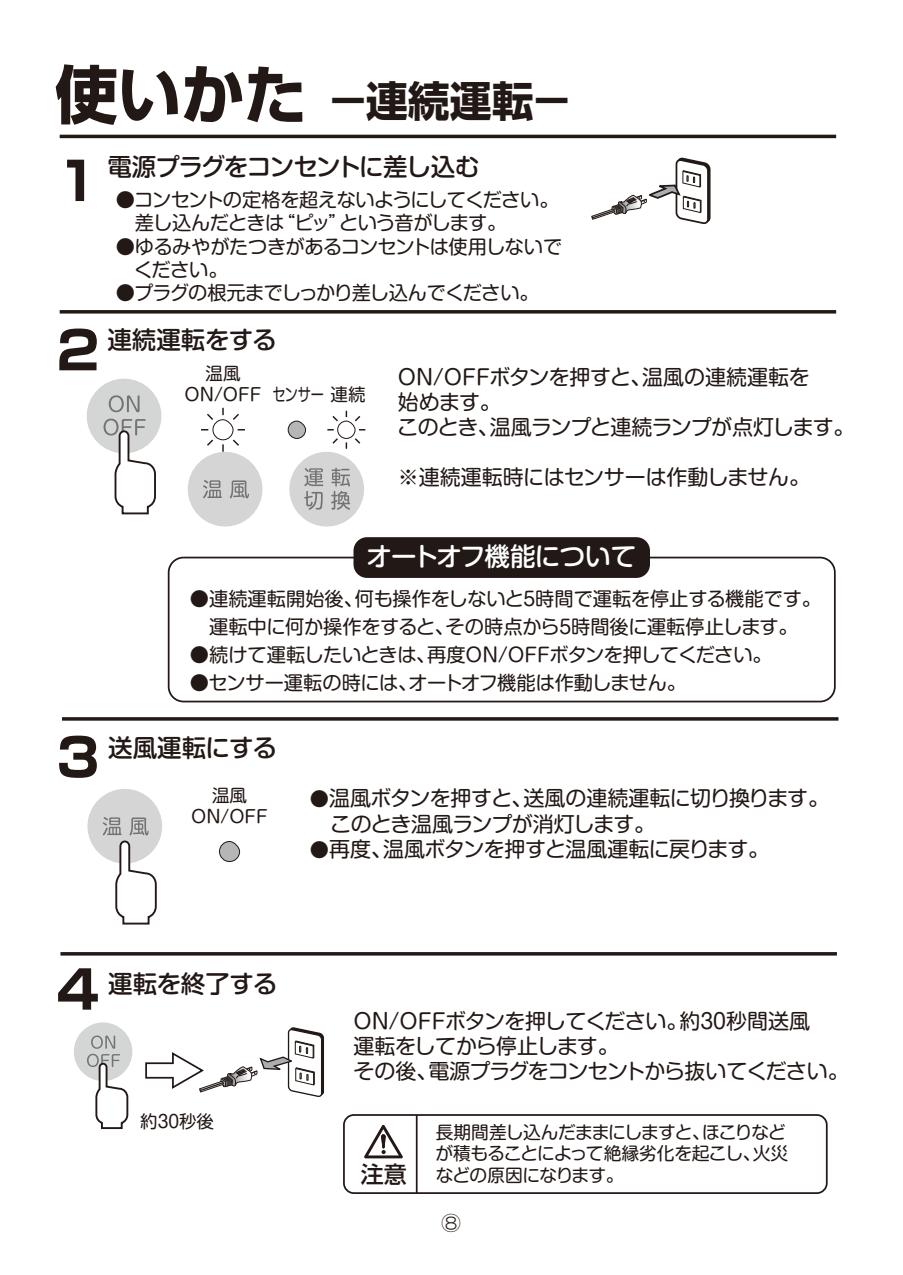
<style>
.page{position:relative;width:903px;height:1275px;background:#fff}
.page>*{position:absolute;margin:0;border:0;box-sizing:border-box;transform-origin:0 0}
.t1{font:700 63px "Shin Go Pro";color:#221815}
.t2{font:700 52.5px "Shin Go Pro";color:#221815}
.t3{font:700 42px "Shin Go Pro";color:#221815}
.t4{font:500 25.55px "Shin M Go Pro";letter-spacing:-.03em;color:#fff}
.t5{font:500 24.5px "Shin M Go Pro";letter-spacing:-.03em;color:#221815}
.t6{font:500 24.5px "Shin M Go Pro";letter-spacing:-.01em;color:#221815}
.t7{font:21px/25.2px "Shin M Go Pro";letter-spacing:-.03em;color:#221815}
.t8{font:21px "Shin M Go Pro";letter-spacing:-.01em;color:#221815}
.t9{font:19.25px/23.1px "Shin M Go Pro";letter-spacing:-.025em;color:#221815}
.t10{font:19.25px "Shin M Go Pro";letter-spacing:-.045em;color:#221815}
.t11{font:19.25px "HG Maru Gothic MPRO";color:#221815}
.t12{font:17.68px "Shin M Go Pro";letter-spacing:-.045em;color:#221815}
.t13{font:17.5px/21px "Shin M Go Pro";color:#221815;text-align:center}
.t14{font:17.5px "Shin M Go Pro";color:#221815;scale:.75 1}
.s1{font-family:"Shin Go Pro";font-weight:700;font-size:52.5px}
.s2{font-size:19.25px}
.s3{font-family:"Shin Go Pro";font-weight:500;font-size:23.1px}
</style>
<div class="page">
<div style="left:87px;top:789px;width:75px;height:75px;background:#d5d5d6;border-radius:50%"></div>
<div style="left:87px;top:379px;width:74px;height:74px;background:#d4d5d5;border-radius:50%"></div>
<svg style="left:109px;top:395px;width:31px;height:17px"></svg>
<hr style="left:60px;top:135px;width:776px;height:3px;background:#221815">
<svg style="left:60px;top:310px;width:776px;height:4px;background:#3d3431"></svg>
<svg style="left:591px;top:158px;width:120px;height:67px"></svg>
<svg style="left:62px;top:717px;width:776px;height:4px;background:#3d3431"></svg>
<svg style="left:104px;top:419px;width:53px;height:96px"></svg>
<svg style="left:103px;top:817px;width:55px;height:108px"></svg>
<div style="left:219px;top:841px;width:21px;height:20px;background:#b5b6b6;border-radius:50%"></div>
<div style="left:219px;top:841px;width:21px;height:21px;border:1px solid #221815;border-radius:50%"></div>
<div style="left:343px;top:1114px;width:485px;height:80px;border:2px solid #221815;border-radius:10px"></div>
<svg style="left:364px;top:1125px;width:39px;height:33px"></svg>
<hr style="left:416px;top:1115px;width:2px;height:78px;background:#221815">
<svg style="left:145px;top:1028px;width:179px;height:69px"></svg>
<svg style="left:60px;top:952px;width:777px;height:4px;background:#3d3431"></svg>
<div style="left:168px;top:557px;width:668px;height:145px;border:2px solid #221815;border-radius:15px"></div>
<div style="left:353px;top:537px;width:297px;height:41px;background:#221815;border-radius:14px"></div>
<div style="left:74px;top:1022px;width:58px;height:59px;background:#d4d5d5;border-radius:50%"></div>
<svg style="left:87px;top:1035px;width:42px;height:95px"></svg>
<div style="left:289px;top:452px;width:75px;height:74px;background:#d5d5d6;border-radius:50%"></div>
<svg style="left:304px;top:468px;width:19px;height:42px"></svg>
<svg style="left:331px;top:468px;width:19px;height:42px"></svg>
<hr style="left:346px;top:411px;width:1px;height:38px;background:#221815">
<hr style="left:327px;top:429px;width:38px;height:1px;background:#221815">
<svg style="left:331px;top:414px;width:31px;height:31px"></svg>
<svg style="left:334px;top:417px;width:25px;height:25px"></svg>
<div style="left:338px;top:421px;width:17px;height:17px;background:#fff;border-radius:50%"></div>
<div style="left:337px;top:421px;width:18px;height:18px;border:1px solid #221815;border-radius:50%"></div>
<div style="left:288px;top:421px;width:18px;height:17px;background:#b5b6b6;border-radius:50%"></div>
<div style="left:288px;top:421px;width:18px;height:18px;border:1px solid #221815;border-radius:50%"></div>
<div style="left:188px;top:452px;width:74px;height:74px;background:#d5d5d6;border-radius:50%"></div>
<svg style="left:203px;top:480px;width:19px;height:18px"></svg>
<svg style="left:230px;top:480px;width:19px;height:18px"></svg>
<hr style="left:222px;top:408px;width:2px;height:44px;background:#221815">
<hr style="left:201px;top:429px;width:44px;height:1px;background:#221815">
<svg style="left:205px;top:412px;width:36px;height:35px"></svg>
<svg style="left:208px;top:415px;width:30px;height:29px"></svg>
<div style="left:213px;top:420px;width:20px;height:20px;background:#fff;border-radius:50%"></div>
<div style="left:213px;top:420px;width:20px;height:20px;border:1px solid #221815;border-radius:50%"></div>
<h1 class="t1" style="left:55px;top:45px;width:253px">使いかた</h1>
<h3 class="t3" style="left:327px;top:67px;width:247px">－連続運転－</h3>
<h2 class="t2" style="left:57px;top:139px;width:44px">1</h2>
<p class="t5" style="left:107px;top:147px;width:374px">電源プラグをコンセントに差し込む</p>
<p class="t9" style="left:116px;top:186px;width:456px">●コンセントの定格を超えないようにしてください。　　差し込んだときは“ピッ”という音がします。</p>
<p class="t9" style="left:116px;top:232px;width:448px">●ゆるみやがたつきがあるコンセントは使用しないで　ください。</p>
<p class="t10" style="left:116px;top:277px;width:425px">●プラグの根元までしっかり差し込んでください。</p>
<p class="t6" style="left:57px;top:320px;width:222px"><span class="s1">2</span> 連続運転をする</p>
<p class="t13" style="left:185px;top:361px;width:78px">温風<br>ON/OFF</p>
<p class="t14" style="left:273px;top:380px;width:125px">センサー連続</p>
<p class="t7" style="left:397px;top:362px;width:459px">ON/OFFボタンを押すと、温風の連続運転を<br>始めます。<br>このとき、温風ランプと連続ランプが点灯します。</p>
<p class="t8" style="left:398px;top:460px;width:414px">※連続運転時にはセンサーは作動しません。</p>
<h3 class="t4" style="left:366px;top:536px;width:271px">オートオフ機能について</h3>
<p class="t9" style="left:190px;top:582px;width:633px;line-height:28px">●連続運転開始後、何も操作をしないと5時間で運転を停止する機能です。　運転中に何か操作をすると、その時点から5時間後に運転停止します。</p>
<p class="t9" style="left:190px;top:640px;width:583px">●続けて運転したいときは、再度ON/OFFボタンを押してください。</p>
<p class="t9" style="left:190px;top:668px;width:498px">●センサー運転の時には、オートオフ機能は作動しません。</p>
<h2 class="t2" style="left:57px;top:716px;width:44px">3</h2>
<p class="t5" style="left:108px;top:728px;width:170px">送風運転にする</p>
<p class="t13" style="left:191px;top:783px;width:78px">温風<br>ON/OFF</p>
<p class="t7" style="left:310px;top:783px;width:521px"><span class="s2">●</span>温風ボタンを押すと、送風の連続運転に切り換ります。　このとき温風ランプが消灯します。</p>
<p class="t7" style="left:310px;top:834px;width:461px"><span class="s2">●</span>再度、温風ボタンを押すと温風運転に戻ります。</p>
<h2 class="t2" style="left:57px;top:948px;width:44px">4</h2>
<p class="t5" style="left:108px;top:963px;width:171px">運転を終了する</p>
<p class="t13" style="left:140px;top:1109px;width:75px">約30秒後</p>
<p class="t7" style="left:353px;top:1006px;width:497px">ON/OFFボタンを押してください。約30秒間送風<br>運転をしてから停止します。<br>その後、電源プラグをコンセントから抜いてください。</p>
<p class="t12" style="left:436px;top:1118px;width:352px">長期間差し込んだままにしますと、ほこりなど</p>
<p class="t12" style="left:435px;top:1139px;width:354px">が積もることによって絶縁劣化を起こし、火災</p>
<p class="t12" style="left:361px;top:1161px;width:264px"><span class="s3">注意</span> などの原因になります。</p>
<p class="t11" style="left:441px;top:1214px;width:21px">⑧</p>
</div>
